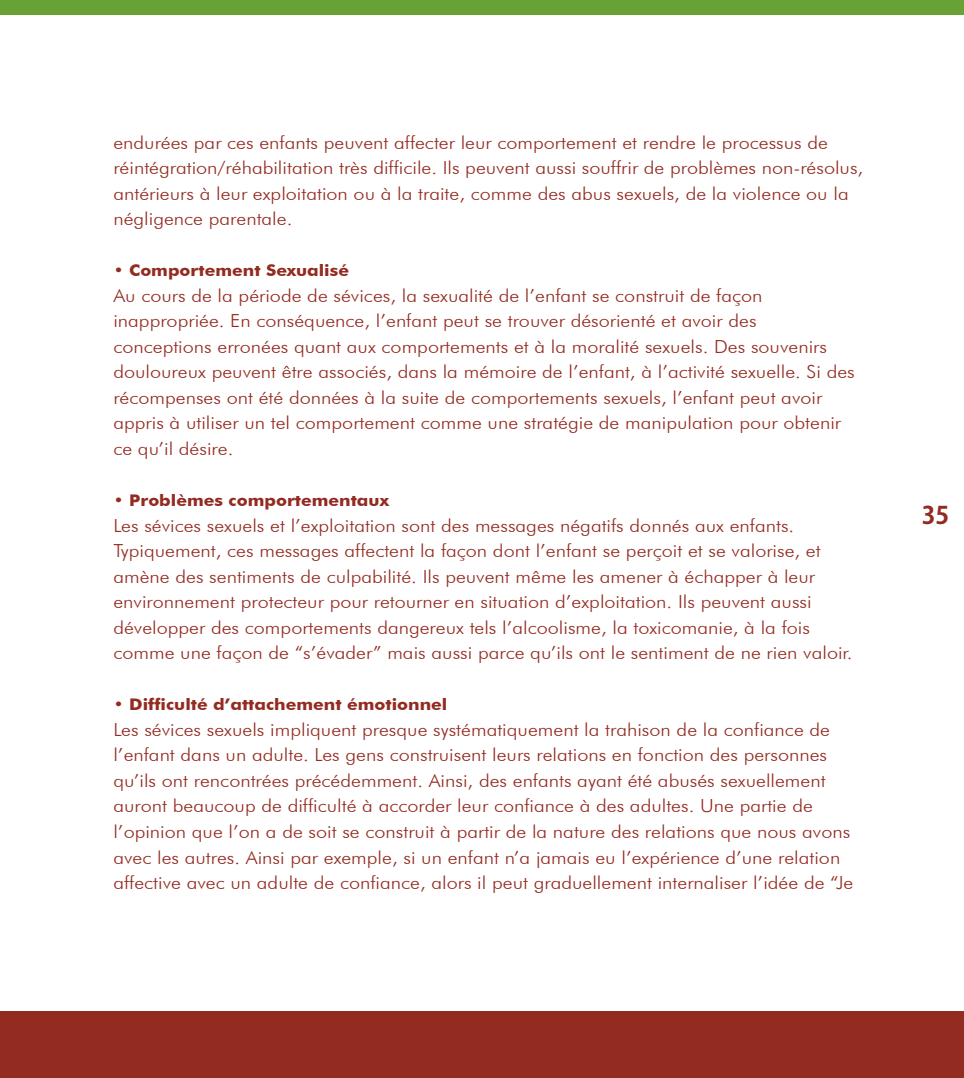
<style>
.page{position:relative;width:964px;height:1078px;background:#fff}
.page>*{position:absolute;margin:0;border:0;box-sizing:border-box;transform-origin:0 0}
.t1{font:700 24px "Koz Go Pro";color:#932b21}
.t2{font:300 18px/25.6px "Futura BT";color:#932b21;scale:1.1 1}
.t3{font:700 16px "Futura BT";color:#932b21;scale:1.1 1}
</style>
<div class="page">
<div style="left:0;top:0;width:964px;height:15px;background:#68a236"></div>
<div style="left:0;top:1011px;width:964px;height:66px;background:#932b21"></div>
<p class="t2" style="left:113px;top:129px;width:683px">endurées par ces enfants peuvent affecter leur comportement et rendre le processus de réintégration/réhabilitation très difficile. Ils peuvent aussi souffrir de problèmes non-résolus, antérieurs à leur exploitation ou à la traite, comme des abus sexuels, de la violence ou la négligence parentale.</p>
<p class="t3" style="left:113px;top:261px;width:216px">• Comportement Sexualisé</p>
<p class="t2" style="left:113px;top:282px;width:675px">Au cours de la période de sévices, la sexualité de l’enfant se construit de façon inappropriée. En conséquence, l’enfant peut se trouver désorienté et avoir des conceptions erronées quant aux comportements et à la moralité sexuels. Des souvenirs douloureux peuvent être associés, dans la mémoire de l’enfant, à l’activité sexuelle. Si des récompenses ont été données à la suite de comportements sexuels, l’enfant peut avoir appris à utiliser un tel comportement comme une stratégie de manipulation pour obtenir ce qu’il désire.</p>
<p class="t3" style="left:113px;top:490px;width:252px">• Problèmes comportementaux</p>
<p class="t2" style="left:113px;top:512px;width:673px">Les sévices sexuels et l’exploitation sont des messages négatifs donnés aux enfants.<br>Typiquement, ces messages affectent la façon dont l’enfant se perçoit et se valorise, et amène des sentiments de culpabilité. Ils peuvent même les amener à échapper à leur environnement protecteur pour retourner en situation d’exploitation. Ils peuvent aussi développer des comportements dangereux tels l’alcoolisme, la toxicomanie, à la fois comme une façon de “s’évader” mais aussi parce qu’ils ont le sentiment de ne rien valoir.</p>
<p class="t3" style="left:113px;top:694px;width:305px">• Difficulté d’attachement émotionnel</p>
<p class="t2" style="left:113px;top:716px;width:674px">Les sévices sexuels impliquent presque systématiquement la trahison de la confiance de l’enfant dans un adulte. Les gens construisent leurs relations en fonction des personnes qu’ils ont rencontrées précédemment. Ainsi, des enfants ayant été abusés sexuellement auront beaucoup de difficulté à accorder leur confiance à des adultes. Une partie de l’opinion que l’on a de soit se construit à partir de la nature des relations que nous avons avec les autres. Ainsi par exemple, si un enfant n’a jamais eu l’expérience d’une relation affective avec un adulte de confiance, alors il peut graduellement internaliser l’idée de “Je</p>
<h1 class="t1" style="left:922px;top:499px;width:29px">35</h1>
</div>
